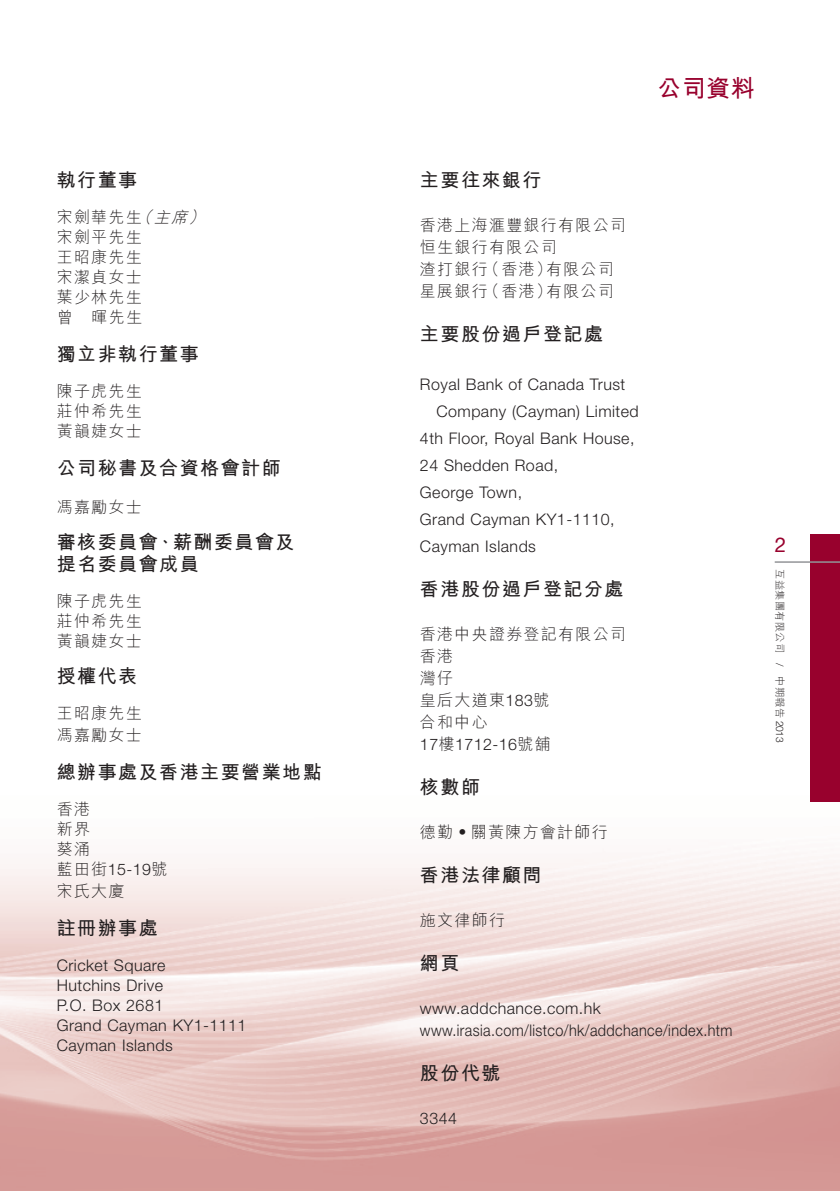
<style>
.page{position:relative;width:840px;height:1191px;background:#fff}
.page>*{position:absolute;margin:0;border:0;box-sizing:border-box;transform-origin:0 0}
.Body_Text{font:700 24px "M Hei HK";color:#98012d}
.t1{font:20.4px "Helvetica Neue LT Std";color:#98012d}
.Heading_1{font:700 19px "M Hei HK";letter-spacing:.08em;color:#231f20}
.Body_Text-2{font:300 16px "Helvetica Neue LT Std";letter-spacing:.03em;color:#231f20}
.Body_Text-3{font:300 16px "M Hei HK";letter-spacing:.08em;color:#231f20}
.Body_Text-4{font:300 16px "Helvetica Neue LT Std";letter-spacing:.03em;color:#231f20;scale:.9 1}
.Body_Text-5{font:italic 300 16px "M Hei HK";color:#231f20}
.t2{font:300 10.2px "M Hei HK";letter-spacing:.03em;color:#231f20}
.t3{font:300 10.2px "Helvetica Neue LT Std";color:#231f20}
.s1{font-family:"M Hei HK"}
.s2{font-family:"Helvetica Neue LT Std"}
</style>
<div class="page">
<img style="left:0;top:801px;width:839px;height:390px">
<div style="left:810px;top:534px;width:29px;height:267px;background:#98012d"></div>
<hr style="left:774px;top:561px;width:65px;height:2px;background:#939598">
<p class="Heading_1" style="left:57px;top:166px;width:82px">執行董事</p>
<p class="Body_Text-3" style="left:57px;top:209px;width:86px">宋劍華先生</p>
<p class="Body_Text-3" style="left:57px;top:229px;width:86px">宋劍平先生</p>
<p class="Body_Text-3" style="left:57px;top:249px;width:86px">王昭康先生</p>
<p class="Body_Text-3" style="left:57px;top:269px;width:86px">宋潔貞女士</p>
<p class="Body_Text-3" style="left:57px;top:289px;width:86px">葉少林先生</p>
<p class="Body_Text-3" style="left:92px;top:309px;width:52px">暉先生</p>
<p class="Body_Text-5" style="left:136px;top:209px;width:57px">（主席</p>
<p class="Body_Text-5" style="left:188px;top:209px;width:22px">(</p>
<p class="Body_Text-3" style="left:57px;top:309px;width:17px">曾</p>
<p class="Heading_1" style="left:57px;top:340px;width:143px">獨立非執行董事</p>
<p class="Body_Text-3" style="left:57px;top:383px;width:86px">陳子虎先生</p>
<p class="Body_Text-3" style="left:57px;top:403px;width:86px">莊仲希先生</p>
<p class="Body_Text-3" style="left:57px;top:423px;width:86px">黃韻婕女士</p>
<p class="Heading_1" style="left:57px;top:454px;width:225px">公司秘書及合資格會計師</p>
<p class="Body_Text-3" style="left:57px;top:499px;width:86px">馮嘉勵女士</p>
<p class="Heading_1" style="left:57px;top:528px;width:239px">審核委員會、薪酬委員會及</p>
<p class="Heading_1" style="left:57px;top:550px;width:143px">提名委員會成員</p>
<p class="Body_Text-3" style="left:57px;top:593px;width:86px">陳子虎先生</p>
<p class="Body_Text-3" style="left:57px;top:613px;width:86px">莊仲希先生</p>
<p class="Body_Text-3" style="left:57px;top:633px;width:86px">黃韻婕女士</p>
<p class="Heading_1" style="left:57px;top:662px;width:82px">授權代表</p>
<p class="Body_Text-3" style="left:57px;top:705px;width:86px">王昭康先生</p>
<p class="Body_Text-3" style="left:57px;top:727px;width:86px">馮嘉勵女士</p>
<p class="Heading_1" style="left:57px;top:758px;width:266px">總辦事處及香港主要營業地點</p>
<p class="Body_Text-3" style="left:57px;top:801px;width:35px">香港</p>
<p class="Body_Text-3" style="left:57px;top:821px;width:35px">新界</p>
<p class="Body_Text-3" style="left:57px;top:841px;width:35px">葵涌</p>
<p class="Body_Text-2" style="left:57px;top:860px;width:112px"><span class="s1">藍田街</span>15-19<span class="s1">號</span></p>
<p class="Body_Text-3" style="left:57px;top:883px;width:69px">宋氏大廈</p>
<p class="Heading_1" style="left:57px;top:914px;width:102px">註冊辦事處</p>
<p class="Body_Text-2" style="left:57px;top:956px;width:110px">Cricket Square</p>
<p class="Body_Text-2" style="left:57px;top:976px;width:108px">Hutchins Drive</p>
<p class="Body_Text-2" style="left:57px;top:996px;width:108px">O.P . Box 2681</p>
<p class="Body_Text-2" style="left:57px;top:1016px;width:191px">Grand Cayman KY1-1111</p>
<p class="Body_Text-2" style="left:57px;top:1036px;width:117px">Cayman Islands</p>
<p class="Body_Text" style="left:657px;top:71px;width:99px">公司資料</p>
<p class="Heading_1" style="left:420px;top:166px;width:123px">主要往來銀行</p>
<p class="Body_Text-3" style="left:420px;top:217px;width:207px">香港上海滙豐銀行有限公司</p>
<p class="Body_Text-3" style="left:420px;top:239px;width:138px">恒生銀行有限公司</p>
<p class="Body_Text-3" style="left:545px;top:261px;width:69px">有限公司</p>
<p class="Body_Text-3" style="left:483px;top:261px;width:70px">（香港）</p>
<p class="Body_Text-3" style="left:420px;top:261px;width:69px">渣打銀行</p>
<p class="Body_Text-3" style="left:483px;top:283px;width:70px">（香港）</p>
<p class="Body_Text-3" style="left:420px;top:283px;width:69px">星展銀行</p>
<p class="Heading_1" style="left:420px;top:320px;width:184px">主要股份過戶登記處</p>
<p class="Body_Text-2" style="left:420px;top:375px;width:207px">Royal Bank of Canada Trust</p>
<p class="Body_Text-2" style="left:436px;top:402px;width:204px">Company (Cayman) Limited</p>
<p class="Body_Text-2" style="left:420px;top:429px;width:216px">4th Floor, Royal Bank House,</p>
<p class="Body_Text-2" style="left:420px;top:456px;width:140px">24 Shedden Road,</p>
<p class="Body_Text-2" style="left:420px;top:483px;width:104px">George Town,</p>
<p class="Body_Text-2" style="left:420px;top:510px;width:196px">Grand Cayman KY1-1110,</p>
<p class="Body_Text-2" style="left:420px;top:537px;width:117px">Cayman Islands</p>
<p class="Heading_1" style="left:420px;top:575px;width:205px">香港股份過戶登記分處</p>
<p class="Body_Text-3" style="left:420px;top:626px;width:207px">香港中央證券登記有限公司</p>
<p class="Body_Text-3" style="left:420px;top:648px;width:35px">香港</p>
<p class="Body_Text-3" style="left:420px;top:670px;width:35px">灣仔</p>
<p class="Body_Text-3" style="left:420px;top:692px;width:131px">皇后大道東<span class="s2">183</span>號</p>
<p class="Body_Text-3" style="left:420px;top:714px;width:69px">合和中心</p>
<p class="Body_Text-2" style="left:420px;top:735px;width:132px">17<span class="s1">樓</span>1712-16<span class="s1">號舖</span></p>
<p class="Heading_1" style="left:420px;top:773px;width:61px">核數師</p>
<p class="Body_Text-3" style="left:420px;top:824px;width:189px">德勤‧關黃陳方會計師行</p>
<p class="Heading_1" style="left:420px;top:861px;width:123px">香港法律顧問</p>
<p class="Body_Text-3" style="left:420px;top:912px;width:86px">施文律師行</p>
<p class="Heading_1" style="left:420px;top:949px;width:41px">網頁</p>
<p class="Body_Text-2" style="left:420px;top:999px;width:182px">www.addchance.com.hk</p>
<p class="Body_Text-4" style="left:420px;top:1021px;width:349px">www.irasia.com/listco/hk/addchance/index.htm</p>
<p class="Heading_1" style="left:420px;top:1059px;width:82px">股份代號</p>
<p class="Body_Text-2" style="left:420px;top:1109px;width:38px">3344</p>
<p class="Body_Text-3" style="left:545px;top:283px;width:69px">有限公司</p>
<p class="t1" style="left:774px;top:532px;width:13px">2</p>
<p class="t2" style="left:784px;top:569px;width:85px;rotate:90deg">互益集團有限公司</p>
<p class="t3" style="left:785px;top:663px;width:5px;rotate:90deg">/</p>
<p class="t2" style="left:784px;top:676px;width:68px;rotate:90deg">中期報告 <span class="s2">2013</span></p>
</div>
